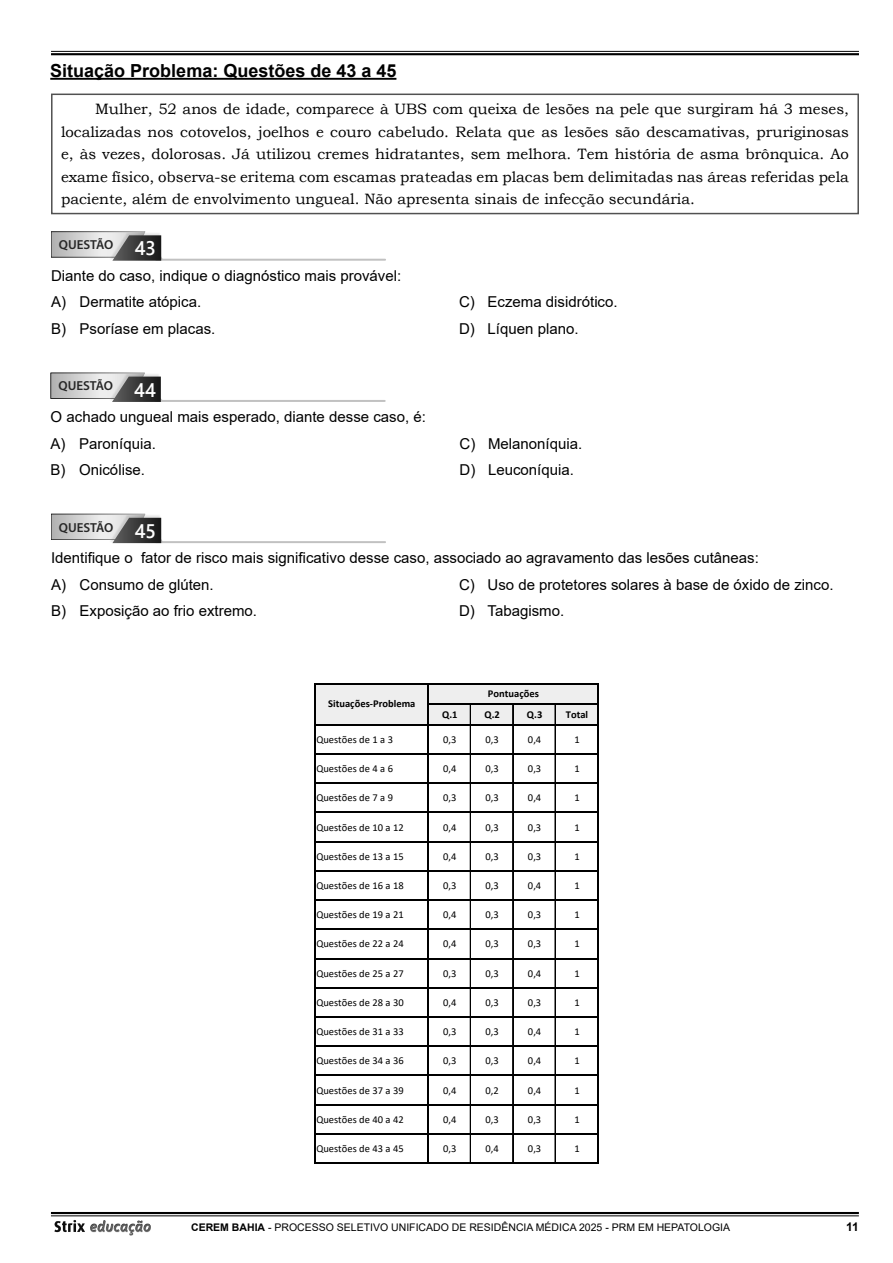
<style>
.page{position:relative;width:893px;height:1263px;background:#fff}
.page>*{position:absolute;margin:0;border:0;box-sizing:border-box;transform-origin:0 0}
.t1{font:700 18px "Arial";color:#000}
.t2{font:15px/22.5px "Bookman Old Style";color:#000;text-align:justify}
.t3{font:15px/26.5px "Arial";color:#000}
.t4{font:600 13.05px "Myriad Pro";color:#272727}
.t5{font:700 12px "Arial";color:#000}
.t6{font:10.5px "Calibri";letter-spacing:.005em;color:#000}
.t7{font:10.5px "Arial";color:#000}
.t8{font:700 10.5px "Calibri";color:#000}
.s1{font-family:"Segoe UI";font-size:19.65px;color:#fff}
.s2{font-weight:700}
</style>
<div class="page">
<hr style="left:51px;top:1212px;width:808px;height:2px;background:#000">
<hr style="left:51px;top:1215px;width:808px;height:1px;background:#000">
<hr style="left:51px;top:51px;width:808px;height:1px;background:#000">
<hr style="left:51px;top:53px;width:808px;height:2px;background:#000">
<svg style="left:55px;top:1220px;width:96px;height:16px"></svg>
<svg style="left:51px;top:373px;width:335px;height:29px"></svg>
<img style="left:106px;top:513px;width:56px;height:31px">
<svg style="left:51px;top:514px;width:335px;height:29px"></svg>
<hr style="left:50px;top:78px;width:346px;height:2px;background:#000">
<svg style="left:51px;top:231px;width:335px;height:30px"></svg>
<div style="left:51px;top:94px;width:808px;height:120px;border:2px solid #515151"></div>
<div style="left:315px;top:684px;width:283px;height:41px;background:#eee"></div>
<hr style="left:314px;top:683px;width:1px;height:481px;background:#000">
<hr style="left:427px;top:685px;width:2px;height:479px;background:#000">
<hr style="left:597px;top:685px;width:2px;height:479px;background:#000">
<svg style="left:470px;top:705px;width:1px;height:457px"></svg>
<svg style="left:512px;top:705px;width:2px;height:457px"></svg>
<svg style="left:555px;top:705px;width:1px;height:457px"></svg>
<hr style="left:315px;top:683px;width:284px;height:2px;background:#000">
<hr style="left:429px;top:703px;width:170px;height:2px;background:#000">
<hr style="left:315px;top:724px;width:284px;height:1px;background:#000">
<hr style="left:315px;top:753px;width:284px;height:2px;background:#000">
<hr style="left:315px;top:782px;width:284px;height:2px;background:#000">
<hr style="left:315px;top:811px;width:284px;height:2px;background:#000">
<hr style="left:315px;top:841px;width:284px;height:1px;background:#000">
<hr style="left:315px;top:870px;width:284px;height:2px;background:#000">
<hr style="left:315px;top:899px;width:284px;height:2px;background:#000">
<hr style="left:315px;top:928px;width:284px;height:2px;background:#000">
<hr style="left:315px;top:958px;width:284px;height:1px;background:#000">
<hr style="left:315px;top:987px;width:284px;height:1px;background:#000">
<hr style="left:315px;top:1016px;width:284px;height:2px;background:#000">
<hr style="left:315px;top:1045px;width:284px;height:2px;background:#000">
<hr style="left:315px;top:1075px;width:284px;height:1px;background:#000">
<hr style="left:315px;top:1104px;width:284px;height:1px;background:#000">
<hr style="left:315px;top:1133px;width:284px;height:2px;background:#000">
<hr style="left:315px;top:1162px;width:284px;height:2px;background:#000">
<p class="t1" style="left:50px;top:58px;width:348px">Situação Problema: Questões de 43 a 45</p>
<p class="t2" style="left:61px;top:98px;width:789px;text-indent:34px">Mulher, 52 anos de idade, comparece à UBS com queixa de lesões na pele que surgiram há 3 meses, localizadas nos cotovelos, joelhos e couro cabeludo. Relata que as lesões são descamativas, pruriginosas e, às vezes, dolorosas. Já utilizou cremes hidratantes, sem melhora. Tem história de asma brônquica. Ao exame físico, observa-se eritema com escamas prateadas em placas bem delimitadas nas áreas referidas pela paciente, além de envolvimento ungueal. Não apresenta sinais de infecção secundária.</p>
<p class="t4" style="left:59px;top:236px;width:99px">QUESTÃO <span class="s1">43</span></p>
<p class="t3" style="left:51px;top:262px;width:352px">Diante do caso, indique o diagnóstico mais provável:<br>A) Dermatite atópica.<br>B) Psoríase em placas.</p>
<p class="t4" style="left:58px;top:378px;width:99px">QUESTÃO <span class="s1">44</span></p>
<p class="t3" style="left:51px;top:403px;width:377px">O achado ungueal mais esperado, diante desse caso, é:<br>A) Paroníquia.<br>B) Onicólise.</p>
<p class="t3" style="left:459px;top:289px;width:160px">C) Eczema disidrótico.<br>D) Líquen plano.</p>
<p class="t3" style="left:459px;top:430px;width:124px">C) Melanoníquia.<br>D) Leuconíquia.</p>
<p class="t4" style="left:59px;top:519px;width:99px">QUESTÃO <span class="s1">45</span></p>
<p class="t3" style="left:51px;top:544px;width:709px">Identifique o fator de risco mais significativo desse caso, associado ao agravamento das lesões cutâneas:<br>A) Consumo de glúten.<br>B) Exposição ao frio extremo.</p>
<p class="t3" style="left:459px;top:571px;width:376px">C) Uso de protetores solares à base de óxido de zinco.<br>D) Tabagismo.</p>
<p class="t8" style="left:328px;top:696px;width:89px">Situações-Problema</p>
<p class="t8" style="left:488px;top:686px;width:53px">Pontuações</p>
<p class="t8" style="left:442px;top:707px;width:17px">Q.1</p>
<p class="t8" style="left:484px;top:707px;width:17px">Q.2</p>
<p class="t8" style="left:527px;top:707px;width:17px">Q.3</p>
<p class="t8" style="left:566px;top:707px;width:24px">Total</p>
<p class="t6" style="left:316px;top:732px;width:78px">Questões de 1 a 3</p>
<p class="t6" style="left:443px;top:732px;width:15px">0,3</p>
<p class="t6" style="left:486px;top:732px;width:15px">0,3</p>
<p class="t6" style="left:528px;top:732px;width:15px">0,4</p>
<p class="t6" style="left:574px;top:732px;width:7px">1</p>
<p class="t6" style="left:316px;top:761px;width:78px">Questões de 4 a 6</p>
<p class="t6" style="left:443px;top:761px;width:15px">0,4</p>
<p class="t6" style="left:486px;top:761px;width:15px">0,3</p>
<p class="t6" style="left:528px;top:761px;width:15px">0,3</p>
<p class="t6" style="left:574px;top:761px;width:7px">1</p>
<p class="t6" style="left:316px;top:790px;width:78px">Questões de 7 a 9</p>
<p class="t6" style="left:443px;top:790px;width:15px">0,3</p>
<p class="t6" style="left:486px;top:790px;width:15px">0,3</p>
<p class="t6" style="left:528px;top:790px;width:15px">0,4</p>
<p class="t6" style="left:574px;top:790px;width:7px">1</p>
<p class="t6" style="left:316px;top:820px;width:89px">Questões de 10 a 12</p>
<p class="t6" style="left:443px;top:820px;width:15px">0,4</p>
<p class="t6" style="left:486px;top:820px;width:15px">0,3</p>
<p class="t6" style="left:528px;top:820px;width:15px">0,3</p>
<p class="t6" style="left:574px;top:820px;width:7px">1</p>
<p class="t6" style="left:316px;top:849px;width:89px">Questões de 13 a 15</p>
<p class="t6" style="left:443px;top:849px;width:15px">0,4</p>
<p class="t6" style="left:486px;top:849px;width:15px">0,3</p>
<p class="t6" style="left:528px;top:849px;width:15px">0,3</p>
<p class="t6" style="left:574px;top:849px;width:7px">1</p>
<p class="t6" style="left:316px;top:878px;width:89px">Questões de 16 a 18</p>
<p class="t6" style="left:443px;top:878px;width:15px">0,3</p>
<p class="t6" style="left:486px;top:878px;width:15px">0,3</p>
<p class="t6" style="left:528px;top:878px;width:15px">0,4</p>
<p class="t6" style="left:574px;top:878px;width:7px">1</p>
<p class="t6" style="left:316px;top:907px;width:89px">Questões de 19 a 21</p>
<p class="t6" style="left:443px;top:907px;width:15px">0,4</p>
<p class="t6" style="left:486px;top:907px;width:15px">0,3</p>
<p class="t6" style="left:528px;top:907px;width:15px">0,3</p>
<p class="t6" style="left:574px;top:907px;width:7px">1</p>
<p class="t6" style="left:316px;top:937px;width:89px">Questões de 22 a 24</p>
<p class="t6" style="left:443px;top:937px;width:15px">0,4</p>
<p class="t6" style="left:486px;top:937px;width:15px">0,3</p>
<p class="t6" style="left:528px;top:937px;width:15px">0,3</p>
<p class="t6" style="left:574px;top:937px;width:7px">1</p>
<p class="t6" style="left:316px;top:966px;width:89px">Questões de 25 a 27</p>
<p class="t6" style="left:443px;top:966px;width:15px">0,3</p>
<p class="t6" style="left:486px;top:966px;width:15px">0,3</p>
<p class="t6" style="left:528px;top:966px;width:15px">0,4</p>
<p class="t6" style="left:574px;top:966px;width:7px">1</p>
<p class="t6" style="left:316px;top:995px;width:89px">Questões de 28 a 30</p>
<p class="t6" style="left:443px;top:995px;width:15px">0,4</p>
<p class="t6" style="left:486px;top:995px;width:15px">0,3</p>
<p class="t6" style="left:528px;top:995px;width:15px">0,3</p>
<p class="t6" style="left:574px;top:995px;width:7px">1</p>
<p class="t6" style="left:316px;top:1024px;width:89px">Questões de 31 a 33</p>
<p class="t6" style="left:443px;top:1024px;width:15px">0,3</p>
<p class="t6" style="left:486px;top:1024px;width:15px">0,3</p>
<p class="t6" style="left:528px;top:1024px;width:15px">0,4</p>
<p class="t6" style="left:574px;top:1024px;width:7px">1</p>
<p class="t6" style="left:316px;top:1054px;width:89px">Questões de 34 a 36</p>
<p class="t6" style="left:443px;top:1054px;width:15px">0,3</p>
<p class="t6" style="left:486px;top:1054px;width:15px">0,3</p>
<p class="t6" style="left:528px;top:1054px;width:15px">0,4</p>
<p class="t6" style="left:574px;top:1054px;width:7px">1</p>
<p class="t6" style="left:316px;top:1083px;width:89px">Questões de 37 a 39</p>
<p class="t6" style="left:443px;top:1083px;width:15px">0,4</p>
<p class="t6" style="left:486px;top:1083px;width:15px">0,2</p>
<p class="t6" style="left:528px;top:1083px;width:15px">0,4</p>
<p class="t6" style="left:574px;top:1083px;width:7px">1</p>
<p class="t6" style="left:316px;top:1112px;width:89px">Questões de 40 a 42</p>
<p class="t6" style="left:443px;top:1112px;width:15px">0,4</p>
<p class="t6" style="left:486px;top:1112px;width:15px">0,3</p>
<p class="t6" style="left:528px;top:1112px;width:15px">0,3</p>
<p class="t6" style="left:574px;top:1112px;width:7px">1</p>
<p class="t6" style="left:316px;top:1141px;width:89px">Questões de 43 a 45</p>
<p class="t6" style="left:443px;top:1141px;width:15px">0,3</p>
<p class="t6" style="left:486px;top:1141px;width:15px">0,4</p>
<p class="t6" style="left:528px;top:1141px;width:15px">0,3</p>
<p class="t6" style="left:574px;top:1141px;width:7px">1</p>
<p class="t7" style="left:191px;top:1220px;width:541px"><span class="s2">CEREM BAHIA</span> - PROCESSO SELETIVO UNIFICADO DE RESIDÊNCIA MÉDICA 2025 - PRM EM HEPATOLOGIA</p>
<p class="t5" style="left:846px;top:1218px;width:14px">11</p>
</div>
